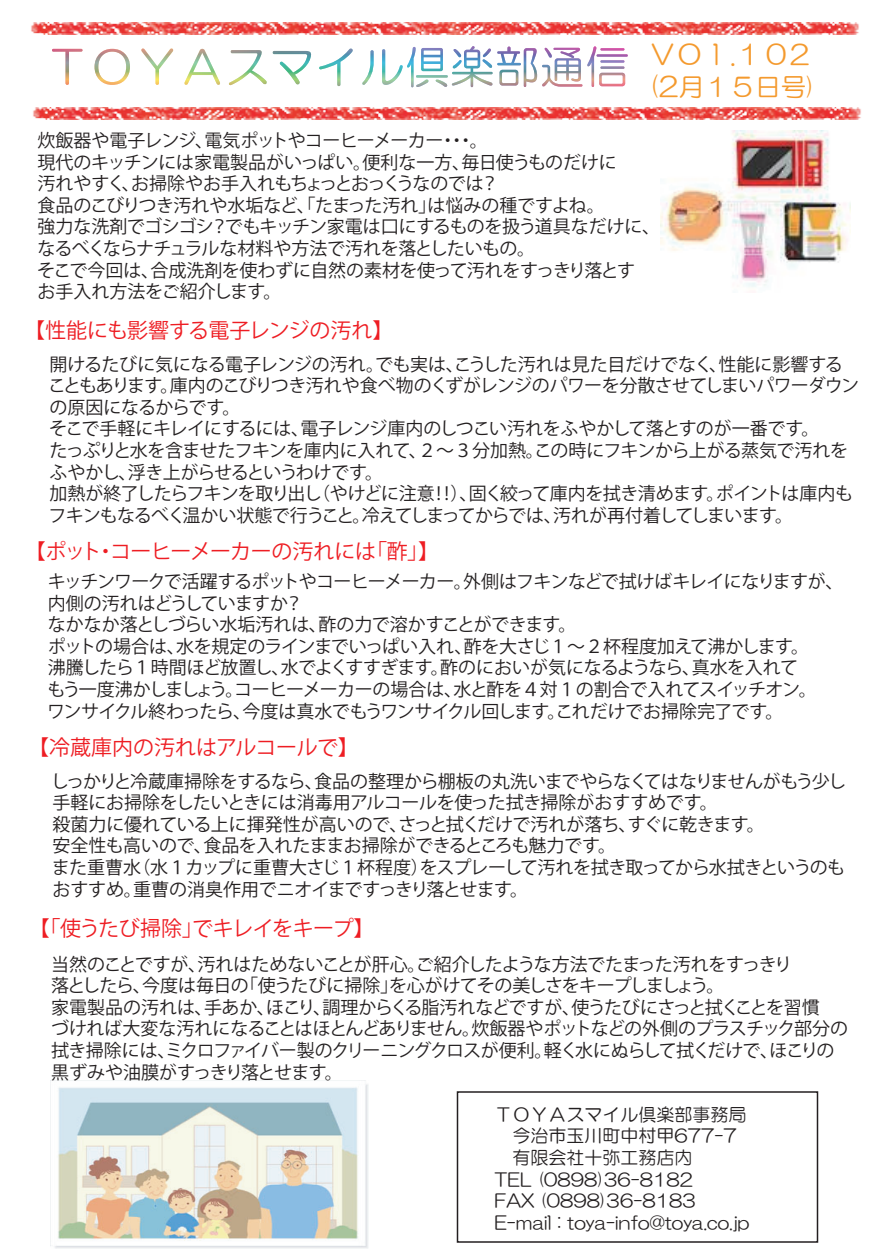
<style>
.page{position:relative;width:888px;height:1260px;background:#fff}
.page>*{position:absolute;margin:0;border:0;box-sizing:border-box;transform-origin:0 0}
.t1{font:27px "HG Maru Gothic MPRO";color:#f49a2e}
.t2{font:25.5px "HG Maru Gothic MPRO";color:#f49a2e}
.t3{font:21px "Koz Go Pro";letter-spacing:-.02em;color:#ee1d23}
.t4{font:21px "Koz Go Pro";color:#ee1d23}
.t5{font:18px/21.6px "Koz Go Pro";letter-spacing:-.03em;color:#231f20}
.t6{font:18px/21.6px "HG Maru Gothic MPRO";color:#231f20}
.s1{font-size:27px}
</style>
<div class="page">
<svg style="left:52px;top:49px;width:31px;height:36px"></svg>
<svg style="left:95px;top:49px;width:35px;height:36px"></svg>
<svg style="left:141px;top:48px;width:32px;height:37px"></svg>
<svg style="left:184px;top:49px;width:36px;height:36px"></svg>
<svg style="left:229px;top:50px;width:38px;height:35px"></svg>
<svg style="left:273px;top:51px;width:38px;height:34px"></svg>
<svg style="left:319px;top:48px;width:34px;height:38px"></svg>
<img style="left:362px;top:46px;width:266px;height:41px">
<img style="left:33px;top:107px;width:828px;height:12px">
<img style="left:31px;top:22px;width:828px;height:12px">
<img style="left:52px;top:1080px;width:317px;height:168px">
<div style="left:457px;top:1091px;width:361px;height:152px;border:2px solid #231f20"></div>
<img style="left:660px;top:131px;width:190px;height:156px">
<div style="left:785px;top:284px;width:72px;height:10px;background:#fff"></div>
<h1 class="t1" style="left:649px;top:41px;width:162px">ＶＯｌ.１０2</h1>
<h2 class="t2" style="left:649px;top:74px;width:168px"><span class="s1">(2</span>月１５日号)</h2>
<p class="t5" style="left:37px;top:130px;width:624px">炊飯器や電子レンジ、電気ポットやコーヒーメーカー・・・。<br>現代のキッチンには家電製品がいっぱい。便利な一方、毎日使うものだけに<br>汚れやすく、お掃除やお手入れもちょっとおっくうなのでは？<br>食品のこびりつき汚れや水垢など、「たまった汚れ」は悩みの種ですよね。<br>強力な洗剤でゴシゴシ？でもキッチン家電は口にするものを扱う道具なだけに、なるべくならナチュラルな材料や方法で汚れを落としたいもの。<br>そこで今回は、合成洗剤を使わずに自然の素材を使って汚れをすっきり落とす<br>お手入れ方法をご紹介します。</p>
<p class="t3" style="left:24px;top:316px;width:371px">【性能にも影響する電子レンジの汚れ】</p>
<p class="t5" style="left:48px;top:354px;width:812px">開けるたびに気になる電子レンジの汚れ。でも実は、こうした汚れは見た目だけでなく、性能に影響することもあります。庫内のこびりつき汚れや食べ物のくずがレンジのパワーを分散させてしまいパワーダウンの原因になるからです。<br>そこで手軽にキレイにするには、電子レンジ庫内のしつこい汚れをふやかして落とすのが一番です。<br>たっぷりと水を含ませたフキンを庫内に入れて、２～３分加熱。この時にフキンから上がる蒸気で汚れをふやかし、浮き上がらせるというわけです。<br>加熱が終了したらフキンを取り出し（やけどに注意！！）、固く絞って庫内を拭き清めます。ポイントは庫内もフキンもなるべく温かい状態で行うこと。冷えてしまってからでは、汚れが再付着してしまいます。</p>
<p class="t3" style="left:25px;top:537px;width:416px">【ポット・コーヒーメーカーの汚れには「酢」】</p>
<p class="t5" style="left:47px;top:571px;width:798px">キッチンワークで活躍するポットやコーヒーメーカー。外側はフキンなどで拭けばキレイになりますが、内側の汚れはどうしていますか？<br>なかなか落としづらい水垢汚れは、酢の力で溶かすことができます。<br>ポットの場合は、水を規定のラインまでいっぱい入れ、酢を大さじ１～２杯程度加えて沸かします。<br>沸騰したら１時間ほど放置し、水でよくすすぎます。酢のにおいが気になるようなら、真水を入れて<br>もう一度沸かしましょう。コーヒーメーカーの場合は、水と酢を４対１の割合で入れてスイッチオン。<br>ワンサイクル終わったら、今度は真水でもうワンサイクル回します。これだけでお掃除完了です。</p>
<p class="t4" style="left:28px;top:733px;width:332px">【冷蔵庫内の汚れはアルコールで】</p>
<p class="t5" style="left:51px;top:771px;width:797px">しっかりと冷蔵庫掃除をするなら、食品の整理から棚板の丸洗いまでやらなくてはなりませんがもう少し手軽にお掃除をしたいときには消毒用アルコールを使った拭き掃除がおすすめです。<br>殺菌力に優れている上に揮発性が高いので、さっと拭くだけで汚れが落ち、すぐに乾きます。<br>安全性も高いので、食品を入れたままお掃除ができるところも魅力です。<br>また重曹水（水１カップに重曹大さじ１杯程度）をスプレーして汚れを拭き取ってから水拭きというのもおすすめ。重曹の消臭作用でニオイまですっきり落とせます。</p>
<p class="t3" style="left:29px;top:915px;width:347px">【「使うたび掃除」でキレイをキープ】</p>
<p class="t5" style="left:51px;top:954px;width:799px">当然のことですが、汚れはためないことが肝心。ご紹介したような方法でたまった汚れをすっきり<br>落としたら、今度は毎日の「使うたびに掃除」を心がけてその美しさをキープしましょう。<br>家電製品の汚れは、手あか、ほこり、調理からくる脂汚れなどですが、使うたびにさっと拭くことを習慣<br>づければ大変な汚れになることはほとんどありません。炊飯器やポットなどの外側のプラスチック部分の拭き掃除には、ミクロファイバー製のクリーニングクロスが便利。軽く水にぬらして拭くだけで、ほこりの黒ずみや油膜がすっきり落とせます。</p>
<p class="t6" style="left:494px;top:1103px;width:257px">ＴＯＹＡスマイル倶楽部事務局　今治市玉川町中村甲677-7　有限会社十弥工務店内<br>TEL (0898)36-8182<br>FAX (0898)36-8183<br>E-mail : toya-info@toya.co.jp</p>
</div>
